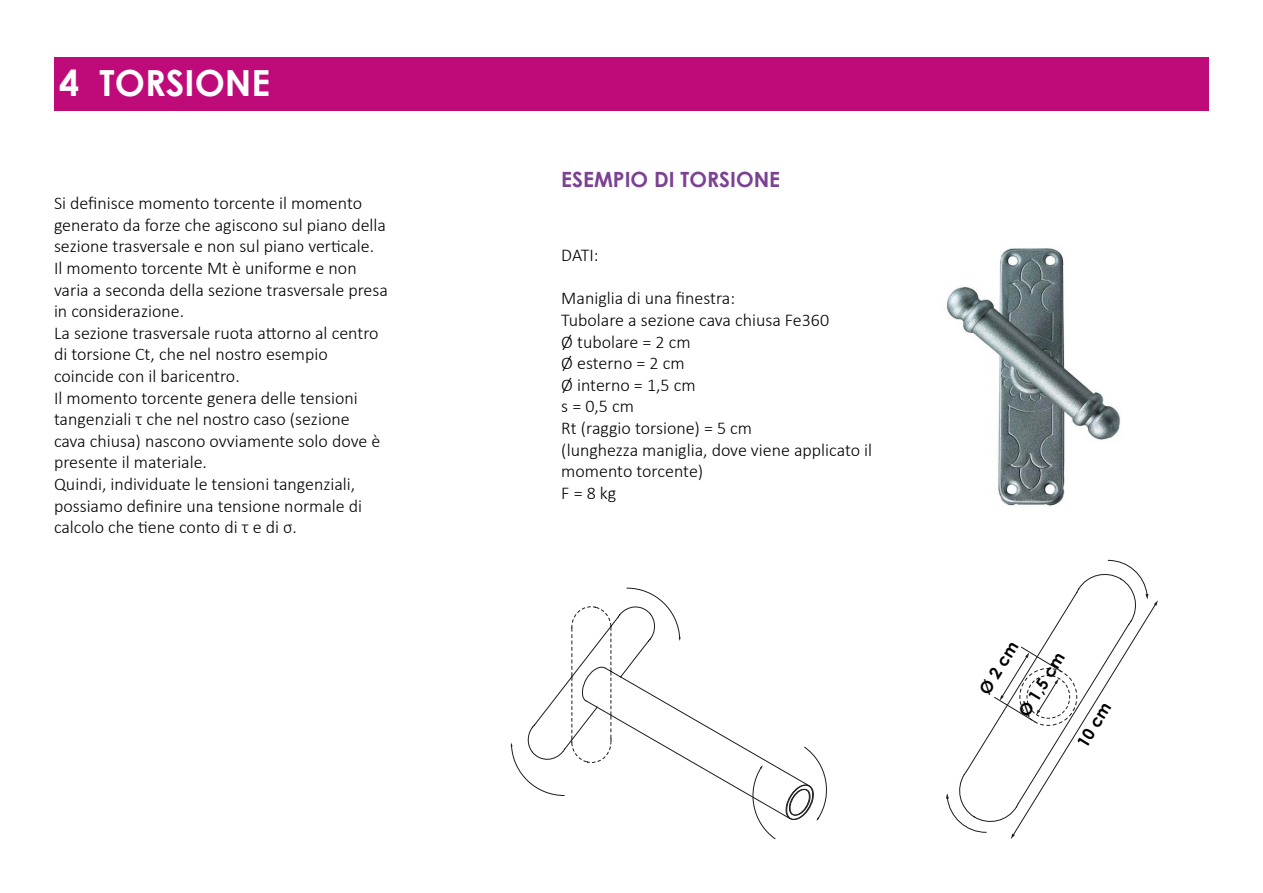
<style>
.page{position:relative;width:1263px;height:893px;background:#fff}
.page>*{position:absolute;margin:0;border:0;box-sizing:border-box;transform-origin:0 0}
.t1{font:700 36px "Century Gothic";color:#fff}
.t2{font:700 21px "Century Gothic";color:#7b4192}
.t3{font:300 18px/21.6px "Calibri";color:#000}
.t4{font:700 16.5px "Century Gothic";color:#000}
</style>
<div class="page">
<div style="left:54px;top:57px;width:1155px;height:54px;background:#be0b79"></div>
<img style="left:946px;top:248px;width:175px;height:258px">
<svg style="left:511px;top:588px;width:316px;height:251px"></svg>
<svg style="left:946px;top:793px;width:41px;height:40px"></svg>
<svg style="left:994px;top:560px;width:164px;height:279px"></svg>
<h1 class="t1" style="left:59px;top:55px;width:212px">4 TORSIONE</h1>
<p class="t3" style="left:54px;top:192px;width:335px">Si definisce momento torcente il momento generato da forze che agiscono sul piano della sezione trasversale e non sul piano verticale.<br>Il momento torcente Mt è uniforme e non varia a seconda della sezione trasversale presa in considerazione.<br>La sezione trasversale ruota attorno al centro di torsione Ct, che nel nostro esempio coincide con il baricentro.<br>Il momento torcente genera delle tensioni tangenziali τ che nel nostro caso (sezione<br>cava chiusa) nascono ovviamente solo dove è presente il materiale.<br>Quindi, individuate le tensioni tangenziali, possiamo definire una tensione normale di calcolo che tiene conto di τ e di σ.</p>
<p class="t2" style="left:561px;top:163px;width:220px">ESEMPIO DI TORSIONE</p>
<p class="t3" style="left:561px;top:244px;width:39px">DATI:</p>
<p class="t3" style="left:561px;top:287px;width:312px">Maniglia di una finestra:<br>Tubolare a sezione cava chiusa Fe360<br>Ø tubolare = 2 cm<br>Ø esterno = 2 cm<br>Ø interno = 1,5 cm<br>s = 0,5 cm<br>Rt (raggio torsione) = 5 cm<br>(lunghezza maniglia, dove viene applicato il momento torcente)<br>F = 8 kg</p>
<p class="t4" style="left:973px;top:686px;width:60px;rotate:-58deg">Ø 2 cm</p>
<p class="t4" style="left:1012px;top:708px;width:74px;rotate:-58deg">Ø 1,5 cm</p>
<p class="t4" style="left:1070px;top:739px;width:51px;rotate:-58deg">10 cm</p>
</div>
